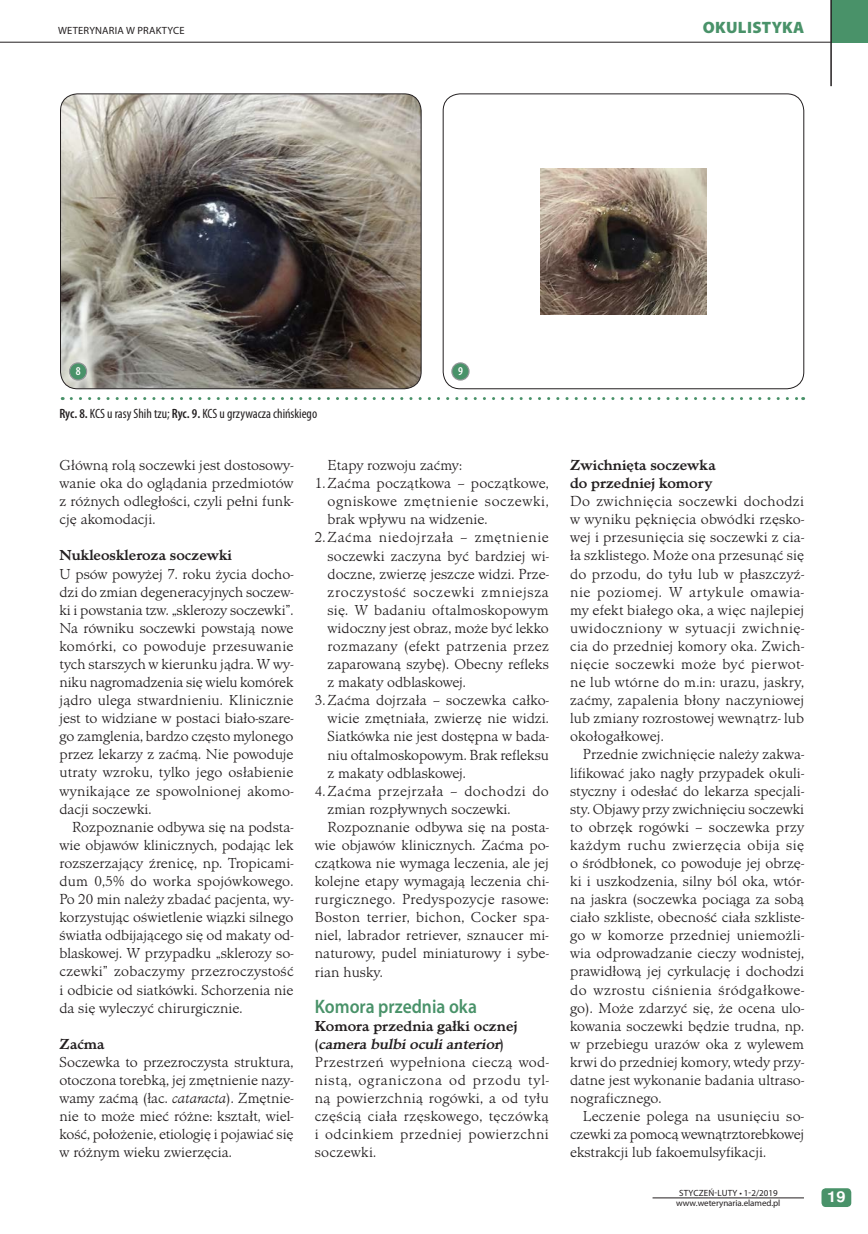
<style>
.page{position:relative;width:868px;height:1234px;background:#fff}
.page>*{position:absolute;margin:0;border:0;box-sizing:border-box;transform-origin:0 0}
.t1{font:600 19.5px "Myriad Pro";color:#499269;scale:.9 1}
.t2{font:900 16.5px "Myriad Pro";letter-spacing:.02em;color:#499269}
.t3{font:300 15px/18px "Minister TCE";letter-spacing:.005em;color:#231f20;text-align:justify}
.t4{font:300 15px/18px "Minister TCE";letter-spacing:.025em;color:#231f20}
.t5{font:700 15px/18.1px "Minister TCE";color:#231f20}
.t6{font:300 15px "Minister TCE";letter-spacing:.04em;color:#231f20}
.t7{font:300 15px "Minister TCE";letter-spacing:.05em;color:#231f20}
.t8{font:300 15px "Minister TCE";letter-spacing:.035em;color:#231f20}
.t9{font:700 15px "Nimbus San LCE";color:#fff;scale:1.1 1}
.t10{font:condensed 13.5px "Myriad Pro";color:#231f20}
.t11{font:600 condensed 12px "Myriad Pro";color:#fff}
.t12{font:10.5px "Myriad Pro";letter-spacing:.02em;color:#231f20}
.t13{font:9px "Myriad Pro";letter-spacing:-.005em;color:#231f20}
.t14{font:9px "Myriad Pro";letter-spacing:.02em;color:#231f20}
.s1{font-weight:600}
.s2{font-style:italic}
.s3{font-weight:700}
.s4{font-weight:700;font-style:italic}
</style>
<div class="page">
<div style="left:831px;top:0;width:36px;height:42px;background:#499269"></div>
<hr style="left:830px;top:0;width:1px;height:86px;background:#231f20">
<hr style="left:0;top:42px;width:830px;height:1px;background:#231f20">
<div style="left:821px;top:1187px;width:30px;height:19px;background:#499269;border-radius:4px"></div>
<hr style="left:652px;top:1197px;width:151px;height:1px;background:#231f20">
<img style="left:60px;top:94px;width:361px;height:294px">
<div style="left:60px;top:93px;width:361px;height:296px;border:1px solid #231f20;border-radius:17px"></div>
<img style="left:540px;top:168px;width:166px;height:146px">
<div style="left:442px;top:93px;width:362px;height:296px;border:1px solid #231f20;border-radius:17px"></div>
<svg style="left:71px;top:397px;width:732px;height:3px"></svg>
<div style="left:452px;top:363px;width:17px;height:17px;background:#499269;border-radius:50%"></div>
<div style="left:451px;top:362px;width:18px;height:18px;border:1px solid #939598;border-radius:50%"></div>
<div style="left:69px;top:363px;width:18px;height:17px;background:#499269;border-radius:50%"></div>
<div style="left:69px;top:362px;width:18px;height:18px;border:1px solid #939598;border-radius:50%"></div>
<p class="t12" style="left:58px;top:25px;width:128px">WETERYNARIA W PRAKTYCE</p>
<p class="t2" style="left:702px;top:18px;width:103px">OKULISTYKA</p>
<p class="t11" style="left:76px;top:365px;width:6px">8</p>
<p class="t11" style="left:458px;top:365px;width:6px">9</p>
<p class="t10" style="left:59px;top:406px;width:259px"><span class="s1">Ryc. 8.</span> KCS u rasy Shih tzu; <span class="s1">Ryc. 9.</span> KCS u grzywacza chińskiego</p>
<p class="t3" style="left:60px;top:456px;width:235px">Główną rolą soczewki jest dostosowy&shy;wanie oka do oglądania przedmiotów z różnych odległości, czyli pełni funk&shy;cję akomodacji.</p>
<p class="t5" style="left:60px;top:546px;width:174px">Nukleoskleroza soczewki</p>
<p class="t3" style="left:60px;top:564px;width:235px">U psów powyżej 7. roku życia docho&shy;dzi do zmian degeneracyjnych soczew&shy;ki i powstania tzw. „sklerozy soczewki”.<br>Na równiku soczewki powstają nowe komórki, co powoduje przesuwanie tych starszych w kierunku jądra. W wy&shy;niku nagromadzenia się wielu komórek jądro ulega stwardnieniu. Klinicznie jest to widziane w postaci biało-szare&shy;go zamglenia, bardzo często mylonego przez lekarzy z zaćmą. Nie powoduje utraty wzroku, tylko jego osłabienie wynikające ze spowolnionej akomo&shy;dacji soczewki.</p>
<p class="t3" style="left:59px;top:817px;width:235px;text-indent:13px">Rozpoznanie odbywa się na podsta&shy;wie objawów klinicznych, podając lek rozszerzający źrenicę, np. Tropicami&shy;dum 0,5% do worka spojówkowego.<br>Po 20 min należy zbadać pacjenta, wy&shy;korzystując oświetlenie wiązki silnego światła odbijającego się od makaty od&shy;blaskowej. W przypadku „sklerozy so&shy;czewki” zobaczymy przezroczystość i odbicie od siatkówki. Schorzenia nie da się wyleczyć chirurgicznie.</p>
<p class="t5" style="left:59px;top:1034px;width:47px">Zaćma</p>
<p class="t3" style="left:59px;top:1052px;width:235px">Soczewka to przezroczysta struktura, otoczona torebką, jej zmętnienie nazy&shy;wamy zaćmą (łac. <span class="s2">cataracta</span>). Zmętnie&shy;nie to może mieć różne: kształt, wiel&shy;kość, położenie, etiologię i pojawiać się w różnym wieku zwierzęcia.</p>
<p class="t3" style="left:327px;top:456px;width:136px">Etapy rozwoju zaćmy:</p>
<p class="t3" style="left:315px;top:474px;width:235px">1.Zaćma początkowa – początkowe,</p>
<p class="t6" style="left:327px;top:493px;width:222px">ogniskowe zmętnienie soczewki,</p>
<p class="t3" style="left:327px;top:510px;width:161px">brak wpływu na widzenie.</p>
<p class="t6" style="left:315px;top:529px;width:235px">2.Zaćma niedojrzała – zmętnienie</p>
<p class="t3" style="left:327px;top:546px;width:223px">soczewki zaczyna być bardziej wi-</p>
<p class="t3" style="left:327px;top:565px;width:223px">doczne, zwierzę jeszcze widzi. Prze-</p>
<p class="t7" style="left:327px;top:583px;width:223px">zroczystość soczewki zmniejsza</p>
<p class="t3" style="left:327px;top:601px;width:223px">się. W badaniu oftalmoskopowym</p>
<p class="t3" style="left:327px;top:619px;width:223px">widoczny jest obraz, może być lekko</p>
<p class="t3" style="left:327px;top:637px;width:223px">rozmazany (efekt patrzenia przez</p>
<p class="t3" style="left:327px;top:655px;width:223px">zaparowaną szybę). Obecny refleks</p>
<p class="t3" style="left:327px;top:673px;width:140px">z makaty odblaskowej.</p>
<p class="t3" style="left:315px;top:691px;width:235px">3.Zaćma dojrzała – soczewka całko-</p>
<p class="t3" style="left:327px;top:709px;width:223px">wicie zmętniała, zwierzę nie widzi.</p>
<p class="t3" style="left:327px;top:727px;width:223px">Siatkówka nie jest dostępna w bada-</p>
<p class="t3" style="left:327px;top:745px;width:223px">niu oftalmoskopowym. Brak refleksu</p>
<p class="t3" style="left:327px;top:763px;width:140px">z makaty odblaskowej.</p>
<p class="t8" style="left:315px;top:782px;width:235px">4.Zaćma przejrzała – dochodzi do</p>
<p class="t3" style="left:327px;top:800px;width:184px">zmian rozpływnych soczewki.</p>
<p class="t3" style="left:327px;top:818px;width:223px">Rozpoznanie odbywa się na posta-</p>
<p class="t3" style="left:315px;top:836px;width:235px">wie objawów klinicznych. Zaćma po-</p>
<p class="t3" style="left:315px;top:854px;width:235px">czątkowa nie wymaga leczenia, ale jej</p>
<p class="t3" style="left:315px;top:872px;width:235px">kolejne etapy wymagają leczenia chi-</p>
<p class="t4" style="left:315px;top:890px;width:235px">rurgicznego. Predyspozycje rasowe:</p>
<p class="t4" style="left:315px;top:908px;width:235px">Boston terrier, bichon, Cocker spa-</p>
<p class="t3" style="left:315px;top:926px;width:235px">niel, labrador retriever, sznaucer mi-</p>
<p class="t3" style="left:315px;top:944px;width:235px">naturowy, pudel miniaturowy i sybe-</p>
<p class="t3" style="left:315px;top:962px;width:70px">rian husky.</p>
<h1 class="t1" style="left:315px;top:994px;width:182px">Komora przednia oka</h1>
<p class="t4" style="left:315px;top:1016px;width:235px"><span class="s3">Komora przednia gałki ocznej<br>(</span> <span class="s4">camera bulbioculianterior</span><span class="s3">)<br></span>Przestrzeń wypełniona cieczą wod&shy;nistą, ograniczona od przodu tyl&shy;ną powierzchnią rogówki, a od tyłu częścią ciała rzęskowego, tęczówką i odcinkiem przedniej powierzchni soczewki.</p>
<p class="t5" style="left:570px;top:456px;width:147px">Zwichnięta soczewka do przedniej komory</p>
<p class="t3" style="left:570px;top:492px;width:235px">Do zwichnięcia soczewki dochodzi w wyniku pęknięcia obwódki rzęsko&shy;wej i przesunięcia się soczewki z cia&shy;ła szklistego. Może ona przesunąć się do przodu, do tyłu lub w płaszczyź&shy;nie poziomej. W artykule omawia&shy;my efekt białego oka, a więc najlepiej uwidoczniony w sytuacji zwichnię&shy;cia do przedniej komory oka. Zwich&shy;nięcie soczewki może być pierwot&shy;ne lub wtórne do m.in: urazu, jaskry, zaćmy, zapalenia błony naczyniowej lub zmiany rozrostowej wewnątrz- lub okołogałkowej.</p>
<p class="t3" style="left:570px;top:745px;width:235px;text-indent:13px">Przednie zwichnięcie należy zakwa&shy;lifikować jako nagły przypadek okuli&shy;styczny i odesłać do lekarza specjali&shy;sty. Objawy przy zwichnięciu soczewki to obrzęk rogówki – soczewka przy każdym ruchu zwierzęcia obija się o śródbłonek, co powoduje jej obrzę&shy;ki i uszkodzenia, silny ból oka, wtór&shy;na jaskra (soczewka pociąga za sobą ciało szkliste, obecność ciała szkliste&shy;go w komorze przedniej uniemożli&shy;wia odprowadzanie cieczy wodnistej, prawidłową jej cyrkulację i dochodzi do wzrostu ciśnienia śródgałkowe&shy;go). Może zdarzyć się, że ocena ulo&shy;kowania soczewki będzie trudna, np. w przebiegu urazów oka z wylewem krwi do przedniej komory, wtedy przy&shy;datne jest wykonanie badania ultraso&shy;nograficznego.</p>
<p class="t3" style="left:570px;top:1107px;width:235px;text-indent:13px">Leczenie polega na usunięciu so&shy;czewki za pomocą wewnątrztorebkowej ekstrakcji lub fakoemulsyfikacji.</p>
<p class="t14" style="left:679px;top:1187px;width:100px">STYCZEŃ-LUTY • 1-2/2019</p>
<p class="t13" style="left:676px;top:1197px;width:106px">www.weterynaria.elamed.pl</p>
<p class="t9" style="left:827px;top:1187px;width:18px">19</p>
</div>
